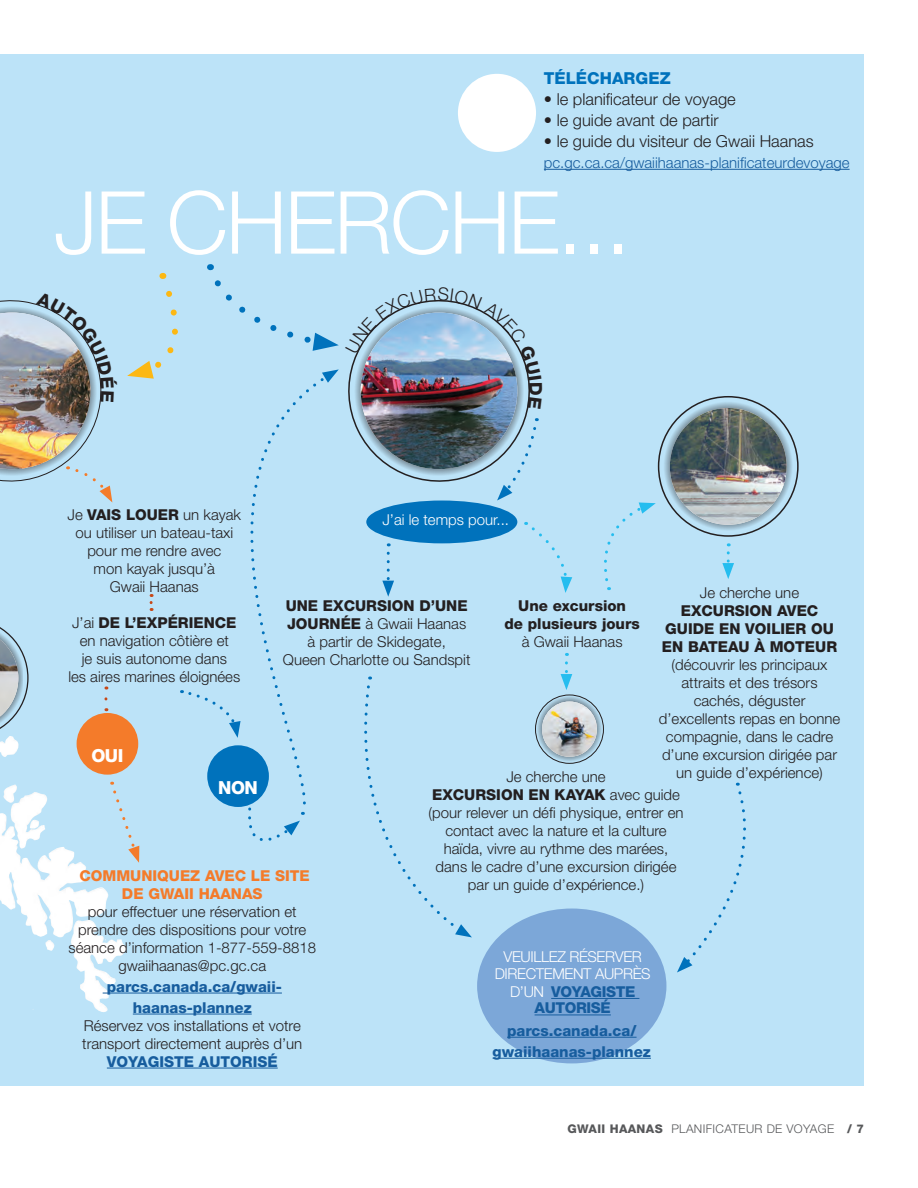
<style>
.page{position:relative;width:918px;height:1188px;background:#fff}
.page>*{position:absolute;margin:0;border:0;box-sizing:border-box;transform-origin:0 0}
.t1{font:300 87px "Helvetica Neue LT Std";letter-spacing:-.025em;color:#fff}
.t2{font:800 18px "Helvetica Neue LT Std";letter-spacing:-.025em;color:#fff}
.t3{font:300 16.5px "Helvetica Neue LT Std";color:#231f20}
.t4{font:800 16.5px "Helvetica Neue LT Std";color:#0072bc}
.t5{font:300 15px/18px "Helvetica Neue LT Std";color:#231f20;text-align:center}
.t6{font:800 15px/18px "Helvetica Neue LT Std";color:#231f20;text-align:center}
.t7{font:800 15px/21px "Helvetica Neue LT Std";color:#175d9e;text-align:center}
.t8{font:300 15px/18px "Helvetica Neue LT Std";letter-spacing:-.025em;color:#fff;text-align:center}
.t9{font:300 15px "Helvetica Neue LT Std";color:#175d9e}
.t10{font:800 15px "Helvetica Neue LT Std";color:#f47b2a}
.t11{font:300 15px "Helvetica Neue LT Std";color:#fff}
.t12{font:800 15px "Helvetica Neue LT Std";letter-spacing:-.025em;color:#175d9e}
.t13{font:300 12px "Helvetica Neue LT Std";letter-spacing:.03em;color:#57585a}
.s1{font-weight:800}
.s2{font-weight:300}
.s3{font-weight:800;color:#175d9e}
</style>
<div class="page">
<div style="left:0;top:54px;width:864px;height:1031px;background:#bce3f8"></div>
<img style="left:0;top:713px;width:109px;height:226px">
<div style="left:477px;top:909px;width:189px;height:154px;background:#7ca7d8;border-radius:50%"></div>
<hr style="left:551px;top:998px;width:88px;height:1px;background:#175d9e">
<hr style="left:535px;top:1015px;width:76px;height:1px;background:#175d9e">
<div style="left:366px;top:501px;width:151px;height:42px;background:#0072bc;border-radius:50%"></div>
<svg style="left:0;top:627px;width:29px;height:111px"></svg>
<img style="left:0;top:639px;width:18px;height:78px">
<div style="left:535px;top:695px;width:69px;height:69px;border:1px solid #231f20;border-radius:50%"></div>
<div style="left:537px;top:696px;width:65px;height:66px;background:#231f20;opacity:.7"></div>
<img style="left:542px;top:702px;width:55px;height:55px;border-radius:28px">
<div style="left:663px;top:402px;width:130px;height:129px;background:#231f20;opacity:.7"></div>
<img style="left:670px;top:408px;width:117px;height:117px;border-radius:58px">
<hr style="left:507px;top:1037px;width:130px;height:1px;background:#175d9e">
<hr style="left:493px;top:1058px;width:158px;height:1px;background:#175d9e">
<hr style="left:103px;top:993px;width:179px;height:1px;background:#175d9e">
<hr style="left:133px;top:1014px;width:119px;height:1px;background:#175d9e">
<hr style="left:107px;top:1068px;width:171px;height:1px;background:#175d9e">
<div style="left:77px;top:713px;width:61px;height:62px;background:#f47b2a;border-radius:50%"></div>
<svg style="left:104px;top:686px;width:5px;height:28px"></svg>
<svg style="left:127px;top:290px;width:51px;height:89px"></svg>
<svg style="left:170px;top:375px;width:136px;height:438px"></svg>
<svg style="left:364px;top:677px;width:108px;height:260px"></svg>
<svg style="left:677px;top:783px;width:69px;height:189px"></svg>
<svg style="left:526px;top:522px;width:46px;height:71px"></svg>
<svg style="left:604px;top:502px;width:52px;height:88px"></svg>
<svg style="left:247px;top:799px;width:56px;height:42px"></svg>
<svg style="left:182px;top:690px;width:59px;height:48px"></svg>
<svg style="left:561px;top:663px;width:11px;height:27px"></svg>
<svg style="left:722px;top:553px;width:12px;height:26px"></svg>
<svg style="left:382px;top:553px;width:12px;height:44px"></svg>
<svg style="left:111px;top:782px;width:28px;height:81px"></svg>
<svg style="left:104px;top:699px;width:3px;height:12px"></svg>
<svg style="left:150px;top:594px;width:3px;height:17px"></svg>
<hr style="left:544px;top:169px;width:306px;height:1px;background:#175d9e">
<div style="left:458px;top:74px;width:78px;height:78px;background:#fff;border-radius:50%"></div>
<svg style="left:471px;top:73px;width:51px;height:11px"></svg>
<img style="left:210px;top:264px;width:329px;height:237px">
<img style="left:0;top:300px;width:113px;height:202px">
<p class="t4" style="left:544px;top:68px;width:128px">TÉLÉCHARGEZ</p>
<p class="t3" style="left:544px;top:89px;width:193px">• le planificateur de voyage</p>
<p class="t3" style="left:544px;top:110px;width:176px">• le guide avant de partir</p>
<p class="t3" style="left:544px;top:131px;width:271px">• le guide du visiteur de Gwaii Haanas</p>
<p class="t9" style="left:544px;top:153px;width:307px">pc.gc.ca.ca/gwaiihaanas-planificateurdevoyage</p>
<p class="t1" style="left:54px;top:170px;width:578px">JE CHERCHE...</p>
<p class="t5" style="left:68px;top:505px;width:175px">Je <span class="s1">VAIS LOUER</span> un kayak ou utiliser un bateau-taxi pour me rendre avec</p>
<p class="t5" style="left:94px;top:559px;width:123px">mon kayak jusqu’à<br>Gwaii Haanas</p>
<p class="t6" style="left:72px;top:613px;width:166px"><span class="s2">J’ai</span> DE L’EXPÉRIENCE</p>
<p class="t5" style="left:80px;top:631px;width:151px">en navigation côtière et</p>
<p class="t5" style="left:82px;top:649px;width:147px">je suis autonome dans</p>
<p class="t5" style="left:68px;top:667px;width:173px">les aires marines éloignées</p>
<p class="t11" style="left:382px;top:510px;width:128px">J’ai le temps pour...</p>
<p class="t5" style="left:700px;top:583px;width:101px">Je cherche une</p>
<p class="t6" style="left:662px;top:602px;width:177px">EXCURSION AVEC<br>GUIDE EN VOILIER OU<br>EN BATEAU À MOTEUR <span class="s2">(découvrir les principaux</span></p>
<p class="t5" style="left:681px;top:673px;width:138px">attraits et des trésors cachés, déguster</p>
<p class="t5" style="left:659px;top:709px;width:183px">d’excellents repas en bonne compagnie, dans le cadre d’une excursion dirigée par un guide d’expérience)</p>
<p class="t6" style="left:286px;top:596px;width:183px;text-align:left">UNE EXCURSION D’UNE<br>JOURNÉE <span class="s2">à Gwaii Haanas</span></p>
<p class="t5" style="left:283px;top:632px;width:189px">à partir de Skidegate,<br>Queen Charlotte ou Sandspit</p>
<p class="t6" style="left:518px;top:596px;width:109px">Une excursion</p>
<p class="t6" style="left:505px;top:614px;width:137px">de plusieurs jours <span class="s2">à Gwaii Haanas</span></p>
<p class="t2" style="left:91px;top:745px;width:34px">OUI</p>
<p class="t5" style="left:506px;top:768px;width:101px">Je cherche une</p>
<p class="t5" style="left:428px;top:786px;width:257px"><span class="s1">EXCURSION EN KAYAK</span> avec guide (pour relever un défi physique, entrer en contact avec la nature et la culture</p>
<p class="t5" style="left:436px;top:840px;width:242px">haïda, vivre au rythme des marées, dans le cadre d’une excursion dirigée par un guide d’expérience.)</p>
<p class="t2" style="left:218px;top:777px;width:41px">NON</p>
<p class="t10" style="left:79px;top:866px;width:232px">COMMUNIQUEZ AVEC LE SITE</p>
<p class="t10" style="left:122px;top:884px;width:142px">DE GWAII HAANAS</p>
<p class="t5" style="left:88px;top:902px;width:210px">pour effectuer une réservation et</p>
<p class="t5" style="left:68px;top:920px;width:249px">prendre des dispositions pour votre séance d’information 1-877-559-8818</p>
<p class="t5" style="left:118px;top:956px;width:149px">gwaiihaanas@pc.gc.ca</p>
<p class="t7" style="left:107px;top:976px;width:177px">parcs.canada.ca/gwaii&shy;haanas-plannez</p>
<p class="t5" style="left:84px;top:1016px;width:218px">Réservez vos installations et votre</p>
<p class="t5" style="left:82px;top:1034px;width:222px">transport directement auprès d’un</p>
<p class="t7" style="left:107px;top:1051px;width:172px">VOYAGISTE AUTORISÉ</p>
<p class="t8" style="left:504px;top:948px;width:140px">VEUILLEZ RÉSERVER</p>
<p class="t8" style="left:495px;top:964px;width:157px">DIRECTEMENT AUPRÈS<br>D’UN <span class="s3">VOYAGISTE</span></p>
<p class="t12" style="left:535px;top:999px;width:78px">AUTORISÉ</p>
<p class="t7" style="left:507px;top:1020px;width:131px">parcs.canada.ca/</p>
<p class="t7" style="left:493px;top:1041px;width:160px">gwaiihaanas-plannez</p>
<p class="t13" style="left:567px;top:1121px;width:298px"><span class="s1">GWAII HAANAS</span> PLANIFICATEUR DE VOYAGE <span class="s1">/ 7</span></p>
</div>
